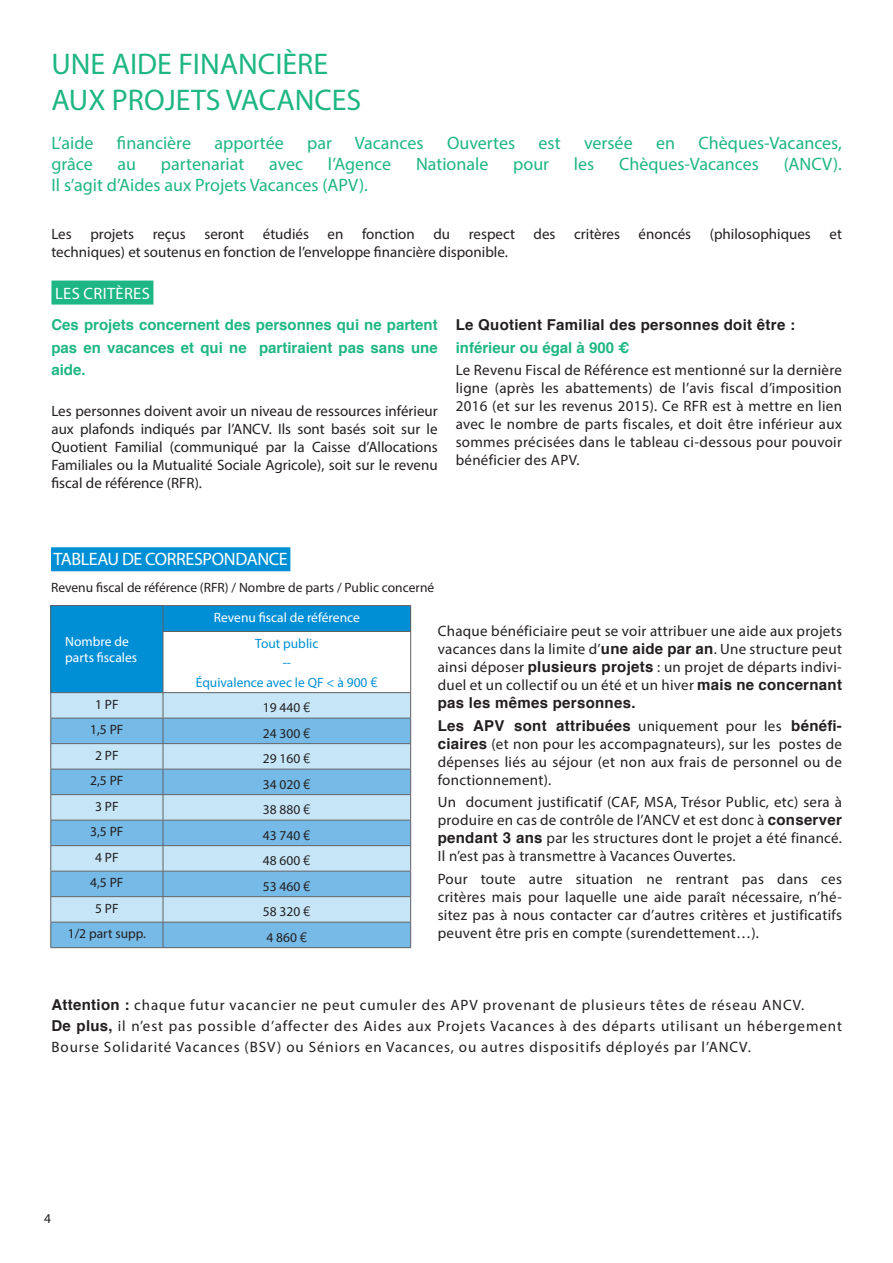
<style>
.page{position:relative;width:893px;height:1263px;background:#fff}
.page>*{position:absolute;margin:0;border:0;box-sizing:border-box;transform-origin:0 0}
.t1{font:30px/36px "Myriad Pro";color:#1eb684}
.t2{font:18px "Myriad Pro";color:#1eb684}
.t3{font:18px "Myriad Pro";letter-spacing:-.02em;color:#fff}
.t4{font:16.5px "Myriad Pro";letter-spacing:.02em;color:#fff}
.t5{font:15px/18px "Myriad Pro";letter-spacing:.02em;color:#231f20;text-align:justify}
.t6{font:15px/21px "Myriad Pro";letter-spacing:.06em;color:#231f20}
.t7{font:15px/18px "Myriad Pro";color:#231f20}
.t8{font:700 15px/22.5px "Helvetica";color:#1eb684;text-align:justify}
.t9{font:700 15px/22.5px "Helvetica";letter-spacing:.02em;color:#231f20}
.t10{font:13.5px "Myriad Pro";color:#231f20}
.t11{font:13.5px/16.2px "Myriad Pro";color:#fff}
.t12{font:13.5px/19.5px "Myriad Pro";color:#008fd5;text-align:center}
.s1{font-family:"Avenir"}
.s2{font-family:"Helvetica";font-weight:700}
.s3{font-family:"Myriad Pro";font-weight:400}
</style>
<div class="page">
<div style="left:51px;top:281px;width:102px;height:24px;background:#1eb684"></div>
<div style="left:51px;top:547px;width:239px;height:24px;background:#008fd5"></div>
<div style="left:51px;top:606px;width:112px;height:87px;background:#008fd5"></div>
<div style="left:163px;top:606px;width:248px;height:25px;background:#008fd5"></div>
<hr style="left:50px;top:605px;width:113px;height:1px;background:#616164">
<svg style="left:50px;top:606px;width:1px;height:25px"></svg>
<hr style="left:50px;top:631px;width:1px;height:61px;background:#616164">
<hr style="left:163px;top:605px;width:248px;height:1px;background:#616164">
<svg style="left:163px;top:606px;width:1px;height:25px"></svg>
<svg style="left:410px;top:606px;width:1px;height:25px"></svg>
<hr style="left:163px;top:631px;width:248px;height:1px;background:#616164">
<hr style="left:163px;top:632px;width:1px;height:60px;background:#616164">
<hr style="left:410px;top:632px;width:1px;height:60px;background:#616164">
<hr style="left:50px;top:692px;width:113px;height:1px;background:#616164">
<hr style="left:163px;top:692px;width:248px;height:1px;background:#616164">
<svg style="left:50px;top:693px;width:361px;height:254px;background:#9bcbe9"></svg>
<hr style="left:50px;top:947px;width:113px;height:1px;background:#616164">
<hr style="left:163px;top:947px;width:248px;height:1px;background:#616164">
<h1 class="t1" style="left:51px;top:45px;width:311px">UNE AIDE FINANCIÈRE<br>AUX PROJETS VACANCES</h1>
<p class="t2" style="left:51px;top:131px;width:44px">L’aide</p>
<p class="t2" style="left:117px;top:131px;width:76px">financière</p>
<p class="t2" style="left:214px;top:131px;width:71px">apportée</p>
<p class="t2" style="left:307px;top:131px;width:26px">par</p>
<p class="t2" style="left:355px;top:131px;width:70px">Vacances</p>
<p class="t2" style="left:447px;top:131px;width:70px">Ouvertes</p>
<p class="t2" style="left:539px;top:131px;width:24px">est</p>
<p class="t2" style="left:584px;top:131px;width:50px">versée</p>
<p class="t2" style="left:656px;top:131px;width:21px">en</p>
<p class="t2" style="left:698px;top:131px;width:145px">Chèques-Vacances,</p>
<p class="t2" style="left:51px;top:152px;width:43px">grâce</p>
<p class="t2" style="left:118px;top:152px;width:20px">au</p>
<p class="t2" style="left:161px;top:152px;width:85px">partenariat</p>
<p class="t2" style="left:269px;top:152px;width:36px">avec</p>
<p class="t2" style="left:328px;top:152px;width:65px">l’Agence</p>
<p class="t2" style="left:416px;top:152px;width:74px">Nationale</p>
<p class="t2" style="left:513px;top:152px;width:37px">pour</p>
<p class="t2" style="left:574px;top:152px;width:22px">les</p>
<p class="t2" style="left:619px;top:152px;width:141px">Chèques-Vacances</p>
<p class="t2" style="left:784px;top:152px;width:60px">(ANCV).</p>
<p class="t2" style="left:51px;top:173px;width:318px">Il s’agit d’Aides aux Projets Vacances (APV).</p>
<p class="t7" style="left:51px;top:224px;width:792px">Les projets reçus seront étudiés en fonction du respect des critères énoncés (philosophiques et techniques) et soutenus en fonction de l’enveloppe financière disponible.</p>
<p class="t4" style="left:55px;top:283px;width:96px">LES CRITÈRES</p>
<p class="t8" style="left:51px;top:314px;width:388px">Ces projets concernent des personnes qui ne partent pas en vacances et qui ne partiraient pas sans une aide.</p>
<p class="t5" style="left:51px;top:401px;width:388px">Les personnes doivent avoir un niveau de ressources inférieur aux plafonds indiqués par l’ANCV. Ils sont basés soit sur le Quotient Familial (communiqué par la Caisse d’Allocations Familiales ou la Mutualité Sociale Agricole), soit sur le revenu fiscal de référence (RFR).</p>
<p class="t9" style="left:456px;top:314px;width:341px">Le Quotient Familial des personnes doit être :</p>
<p class="t8" style="left:456px;top:336px;width:175px">inférieur ou égal à 900 €</p>
<p class="t5" style="left:456px;top:361px;width:388px">Le Revenu Fiscal de Référence est mentionné sur la dernière ligne (après les abattements) de l’avis fiscal d’imposition 2016 (et sur les revenus 2015). Ce RFR est à mettre en lien avec le nombre de parts fiscales, et doit être inférieur aux sommes précisées dans le tableau ci-dessous pour pouvoir bénéficier des APV.</p>
<p class="t3" style="left:54px;top:548px;width:236px">TABLEAU DE CORRESPONDANCE</p>
<p class="t10" style="left:51px;top:579px;width:385px">Revenu fiscal de référence (RFR) / Nombre de parts / Public concerné</p>
<p class="t11" style="left:65px;top:633px;width:73px">Nombre de parts fiscales</p>
<p class="t11" style="left:214px;top:609px;width:148px">Revenu fiscal de référence</p>
<p class="t12" style="left:196px;top:633px;width:184px">Tout public<br>--<br>Équivalence avec le QF &lt; à 900 <span class="s1">€</span></p>
<p class="t10" style="left:95px;top:696px;width:25px">1 PF</p>
<p class="t10" style="left:263px;top:699px;width:49px">19 440 <span class="s1">€</span></p>
<p class="t10" style="left:90px;top:721px;width:35px">1,5 PF</p>
<p class="t10" style="left:263px;top:725px;width:49px">24 300 <span class="s1">€</span></p>
<p class="t10" style="left:95px;top:747px;width:25px">2 PF</p>
<p class="t10" style="left:263px;top:750px;width:49px">29 160 <span class="s1">€</span></p>
<p class="t10" style="left:90px;top:772px;width:35px">2,5 PF</p>
<p class="t10" style="left:263px;top:776px;width:49px">34 020 <span class="s1">€</span></p>
<p class="t10" style="left:95px;top:798px;width:25px">3 PF</p>
<p class="t10" style="left:263px;top:801px;width:49px">38 880 <span class="s1">€</span></p>
<p class="t10" style="left:90px;top:823px;width:35px">3,5 PF</p>
<p class="t10" style="left:263px;top:827px;width:49px">43 740 <span class="s1">€</span></p>
<p class="t10" style="left:95px;top:849px;width:25px">4 PF</p>
<p class="t10" style="left:263px;top:852px;width:49px">48 600 <span class="s1">€</span></p>
<p class="t10" style="left:90px;top:874px;width:35px">4,5 PF</p>
<p class="t10" style="left:263px;top:878px;width:49px">53 460 <span class="s1">€</span></p>
<p class="t10" style="left:95px;top:900px;width:25px">5 PF</p>
<p class="t10" style="left:263px;top:903px;width:49px">58 320 <span class="s1">€</span></p>
<p class="t10" style="left:68px;top:925px;width:80px">1/2 part supp.</p>
<p class="t10" style="left:266px;top:929px;width:42px">4 860 <span class="s1">€</span></p>
<p class="t5" style="left:438px;top:622px;width:406px">Chaque bénéficiaire peut se voir attribuer une aide aux projets vacances dans la limite d’<span class="s2">une aide par an</span>. Une structure peut ainsi déposer <span class="s2">plusieurs projets</span> : un projet de départs indivi&shy;duel et un collectif ou un été et un hiver <span class="s2">mais ne concernant</span></p>
<p class="t9" style="left:438px;top:692px;width:406px">pas les mêmes personnes.<br>Les APV sont attribuées <span class="s3">uniquement pour les</span> bénéfi-</p>
<p class="t5" style="left:438px;top:734px;width:406px"><span class="s2">ciaires</span> (et non pour les accompagnateurs), sur les postes de dépenses liés au séjour (et non aux frais de personnel ou de fonctionnement).</p>
<p class="t5" style="left:438px;top:793px;width:406px">Un document justificatif (CAF, MSA, Trésor Public, etc) sera à produire en cas de contrôle de l’ANCV et est donc à <span class="s2">conserver pendant 3 ans</span> par les structures dont le projet a été financé.<br>Il n’est pas à transmettre à Vacances Ouvertes.</p>
<p class="t5" style="left:438px;top:869px;width:406px">Pour toute autre situation ne rentrant pas dans ces critères mais pour laquelle une aide paraît nécessaire, n’hé&shy;sitez pas à nous contacter car d’autres critères et justificatifs peuvent être pris en compte (surendettement…).</p>
<p class="t6" style="left:51px;top:994px;width:792px"><span class="s2">Attention :</span> chaque futur vacancier ne peut cumuler des APV provenant de plusieurs têtes de réseau ANCV.<br><span class="s2">De plus,</span> il n’est pas possible d’affecter des Aides aux Projets Vacances à des départs utilisant un hébergement<br>Bourse Solidarité Vacances (BSV) ou Séniors en Vacances, ou autres dispositifs déployés par l’ANCV.</p>
<p class="t10" style="left:44px;top:1210px;width:8px">4</p>
</div>
